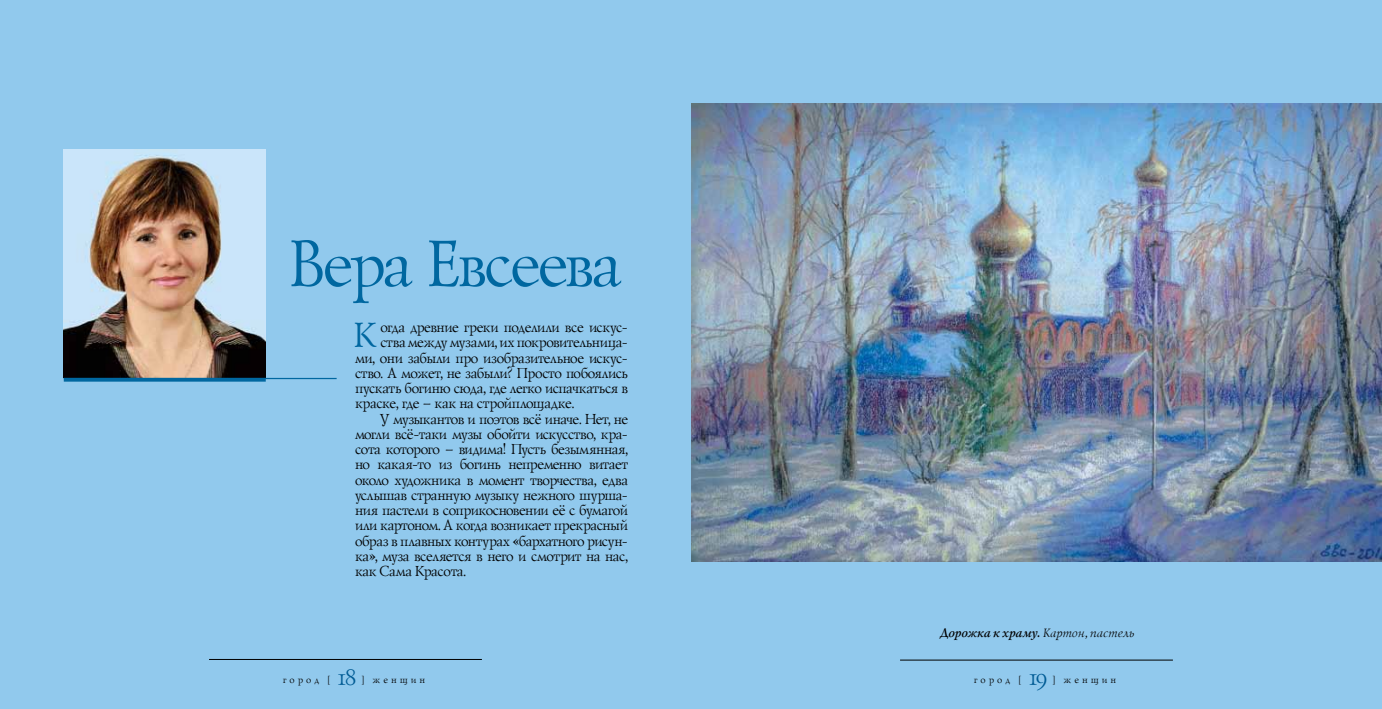
<style>
.page{position:relative;width:1382px;height:709px;background:#fff}
.page>*{position:absolute;margin:0;border:0;box-sizing:border-box;transform-origin:0 0}
.t1{font:67.5px "Lazurski Exp Od CTT";letter-spacing:-.025em;color:#0067a0;scale:.96 1}
.t2{font:36.25px "Lazurski Exp Od CTT";color:#0067a0;scale:.96 1}
.t3{font:22.5px "Lazurski Exp Od CTT";color:#005b94}
.t4{font:15px "Lazurski Exp Od CTT";letter-spacing:-.015em;color:#000;scale:.96 1}
.t5{font:italic 700 12.5px "Lazurski C";letter-spacing:.005em;color:#000;scale:.96 1}
.t6{font:10px "Lazurski Exp Od CTT";letter-spacing:.35em;color:#000;scale:.96 1}
.s1{font-family:"Lazurski Exp Od CTT";font-weight:400}
</style>
<div class="page">
<div style="left:0;top:0;width:691px;height:709px;background:#91c9ed"></div>
<div style="left:691px;top:0;width:691px;height:709px;background:#91c9ed"></div>
<hr style="left:209px;top:659px;width:273px;height:1px;background:#000">
<hr style="left:900px;top:659px;width:273px;height:1px;background:#000">
<img style="left:691px;top:104px;width:691px;height:457px">
<img style="left:64px;top:149px;width:202px;height:229px">
<hr style="left:64px;top:378px;width:202px;height:3px;background:#0067a0">
<hr style="left:64px;top:378px;width:273px;height:1px;background:#0067a0">
<h1 class="t1" style="left:285px;top:218px;width:348px">Вера Евсеева</h1>
<p class="t4" style="left:380px;top:317px;width:259px">огда древние греки поделили все искус-</p>
<p class="t4" style="left:380px;top:332px;width:259px">ства между музами, их покровительница-</p>
<p class="t4" style="left:354px;top:347px;width:286px">ми, они забыли про изобразительное искус-</p>
<p class="t4" style="left:354px;top:363px;width:286px">ство. А может, не забыли? Просто побоялись</p>
<p class="t4" style="left:354px;top:378px;width:286px">пускать богиню сюда, где легко испачкаться в</p>
<p class="t4" style="left:354px;top:393px;width:229px">краске, где – как на стройплощадке.</p>
<p class="t4" style="left:379px;top:408px;width:260px">У музыкантов и поэтов всё иначе. Нет, не</p>
<p class="t4" style="left:354px;top:424px;width:286px">могли всё-таки музы обойти искусство, кра-</p>
<p class="t4" style="left:354px;top:439px;width:286px">сота которого – видима! Пусть безымянная,</p>
<p class="t4" style="left:354px;top:454px;width:286px">но какая-то из богинь непременно витает</p>
<p class="t4" style="left:354px;top:469px;width:286px">около художника в момент творчества, едва</p>
<p class="t4" style="left:354px;top:485px;width:286px">услышав странную музыку нежного шурша-</p>
<p class="t4" style="left:354px;top:500px;width:286px">ния пастели в соприкосновении её с бумагой</p>
<p class="t4" style="left:354px;top:515px;width:286px">или картоном. А когда возникает прекрасный</p>
<p class="t4" style="left:354px;top:530px;width:286px">образ в плавных контурах «бархатного рисун-</p>
<p class="t4" style="left:354px;top:546px;width:286px">ка», муза вселяется в него и смотрит на нас,</p>
<p class="t4" style="left:354px;top:561px;width:117px">как Сама Красота.</p>
<h2 class="t2" style="left:352px;top:311px;width:26px">К</h2>
<p class="t5" style="left:939px;top:625px;width:204px">Дорожка к храму. <span class="s1">Картон, пастель</span></p>
<h3 class="t3" style="left:335px;top:662px;width:22px">18</h3>
<p class="t6" style="left:973px;top:672px;width:51px">город [</p>
<p class="t6" style="left:1052px;top:672px;width:68px">] женщин</p>
<h3 class="t3" style="left:1027px;top:662px;width:21px">19</h3>
<p class="t6" style="left:282px;top:672px;width:51px">город [</p>
<p class="t6" style="left:361px;top:672px;width:68px">] женщин</p>
</div>
